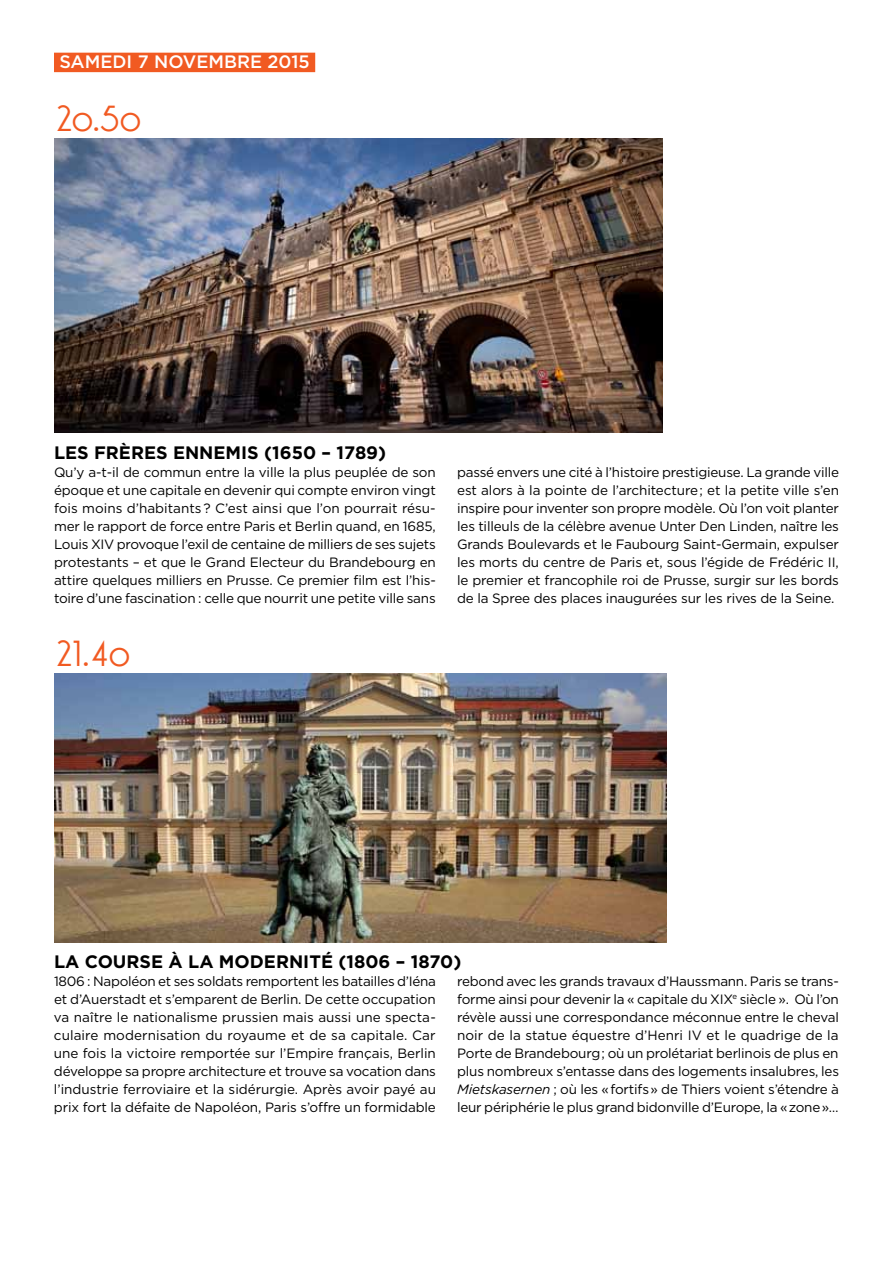
<style>
.page{position:relative;width:893px;height:1263px;background:#fff}
.page>*{position:absolute;margin:0;border:0;box-sizing:border-box;transform-origin:0 0}
.t1{font:34.5px "Oksana MOD";letter-spacing:-.02em;color:#f15a22}
.t2{font:700 18px "Gotham";color:#000}
.t3{font:500 18px "Gotham";color:#fff}
.t4{font:13.5px/18px "Gotham";letter-spacing:-.01em;color:#000;text-align:justify}
.s1{font-style:italic}
</style>
<div class="page">
<div style="left:54px;top:53px;width:261px;height:19px;background:#f15a22"></div>
<img style="left:54px;top:138px;width:608px;height:295px">
<img style="left:54px;top:673px;width:612px;height:270px">
<h2 class="t3" style="left:59px;top:50px;width:252px">SAMEDI 7 NOVEMBRE 2015</h2>
<h1 class="t1" style="left:54px;top:92px;width:89px">20.50</h1>
<h2 class="t2" style="left:54px;top:441px;width:132px">LES FRèRESENNEMI</h2>
<h2 class="t2" style="left:247px;top:441px;width:140px">S (1650 – 1789)</h2>
<p class="t4" style="left:54px;top:463px;width:383px">Qu’y a-t-il de commun entre la ville la plus peuplée de son époque et une capitale en devenir qui compte environ vingt fois moins d’habitants ? C’est ainsi que l’on pourrait résu&shy;mer le rapport de force entre Paris et Berlin quand, en 1685, Louis XIV provoque l’exil de centaine de milliers de ses sujets protestants – et que le Grand Electeur du Brandebourg en attire quelques milliers en Prusse. Ce premier film est l’his&shy;toire d’une fascination : celle que nourrit une petite ville sans</p>
<p class="t4" style="left:457px;top:463px;width:383px">passé envers une cité à l’histoire prestigieuse. La grande ville est alors à la pointe de l’architecture ; et la petite ville s’en inspire pour inventer son propre modèle. Où l’on voit planter les tilleuls de la célèbre avenue U nter Den Linden, naître les Grands Boulevards et le Faubourg Saint-Germain, expulser les morts du centre de Paris et, sous l’égide de Frédéric II, le premier et francophile roi de Prusse, surgir sur les bords de la Spree des places inaugurées sur les rives de la Seine.</p>
<h1 class="t1" style="left:54px;top:626px;width:77px">21.40</h1>
<h2 class="t2" style="left:54px;top:949px;width:179px">LA COURSEàLA MODERNIT</h2>
<h2 class="t2" style="left:321px;top:949px;width:142px">é (1806 – 1870)</h2>
<p class="t4" style="left:54px;top:972px;width:384px">1806 : Napoléon et ses soldats remportent les batailles d’Iéna et d’Auerstadt et s’emparent de Berlin. De cette occupation va naître le nationalisme prussien mais aussi une specta&shy;culaire modernisation du royaume et de sa capitale. Car une fois la victoire remportée sur l’Empire français, Berlin développe sa propre architecture et trouve sa vocation dans l’industrie ferroviaire et la sidérurgie. Après avoir payé au prix fort la défaite de Napoléon, Paris s’offre un formidable</p>
<p class="t4" style="left:457px;top:971px;width:383px">rebond avec les grands travaux d’Haussmann. Paris se trans&shy;forme ainsi pour devenir la « capitale du XIX<sup>e</sup> siècle ». Où l’on révèle aussi une correspondance méconnue entre le cheval noir de la statue équestre d’Henri IV et le quadrige de la Porte de Brandebourg ; où un prolétariat berlinois de plus en plus nombreux s’entasse dans des logements insalubres, les <span class="s1">Mietskasernen</span> ; où les « fortifs » de Thiers voient s’étendre à leur périphérie le plus grand bidonville d’Europe, la « zone »…</p>
</div>
